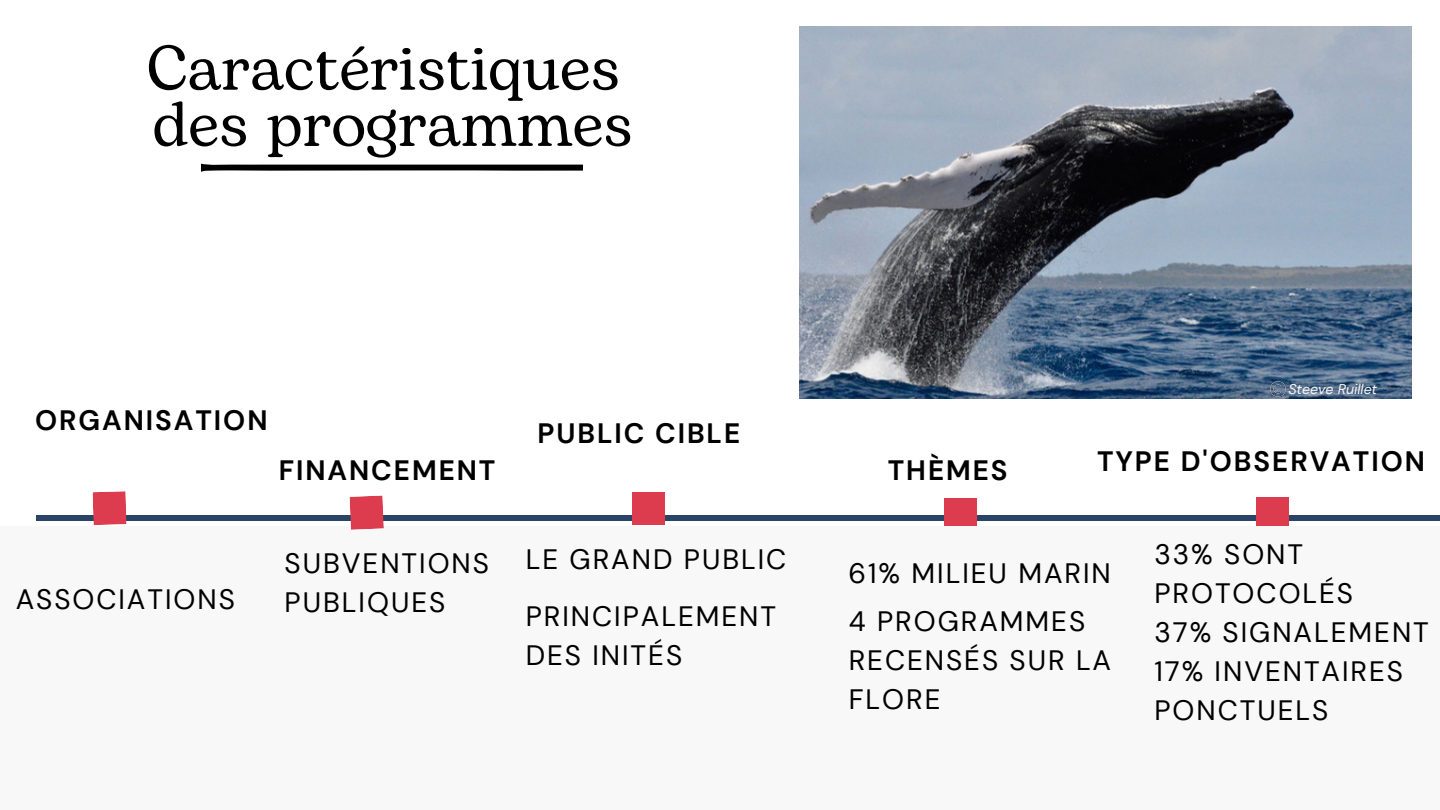
<style>
.page{position:relative;width:1440px;height:810px;background:#fff}
.page>*{position:absolute;margin:0;border:0;box-sizing:border-box;transform-origin:0 0}
.t1{font:62.9px "Bogart";color:#000}
.t2{font:700 30.5px "DM Sans";color:#000}
.t3{font:28px/39px "DM Sans";letter-spacing:.07em;color:#000}
.t4{font:700 28px "DM Sans";letter-spacing:.07em;color:#000}
.t5{font:italic 14.1px "DM Sans";color:#f8f8f8}
</style>
<div class="page">
<div style="left:36px;top:515px;width:1404px;height:5px;background:#2a4465"></div>
<div style="left:1256px;top:497px;width:33px;height:33px;background:#dc3c4d"></div>
<div style="left:632px;top:492px;width:33px;height:33px;background:#dc3c4d"></div>
<div style="left:944px;top:498px;width:33px;height:33px;background:#dc3c4d"></div>
<svg style="left:93px;top:491px;width:34px;height:34px"></svg>
<img style="left:799px;top:26px;width:612px;height:373px">
<div style="left:0;top:526px;width:1440px;height:284px;background:#f8f8f8"></div>
<svg style="left:350px;top:495px;width:34px;height:35px"></svg>
<img style="left:1270px;top:382px;width:15px;height:15px">
<svg style="left:202px;top:164px;width:381px;height:8px"></svg>
<p class="t1" style="left:147px;top:23px;width:474px">Caractéristiques</p>
<p class="t1" style="left:152px;top:79px;width:481px">des programmes</p>
<p class="t4" style="left:35px;top:402px;width:234px">ORGANISATION</p>
<p class="t4" style="left:538px;top:415px;width:204px">PUBLIC CIBLE</p>
<p class="t4" style="left:279px;top:453px;width:218px">FINANCEMENT</p>
<p class="t4" style="left:888px;top:453px;width:121px">THÈMES</p>
<p class="t5" style="left:1289px;top:380px;width:90px">Steeve Ruillet</p>
<p class="t4" style="left:1097px;top:443px;width:330px">TYPE D'OBSERVATION</p>
<p class="t3" style="left:16px;top:580px;width:221px">ASSOCIATIONS</p>
<p class="t2" style="left:24px;top:599px;width:216px">FINANCEMENT</p>
<p class="t3" style="left:285px;top:544px;width:206px">SUBVENTIONS<br>PUBLIQUES</p>
<p class="t3" style="left:526px;top:540px;width:262px">LE GRAND PUBLIC</p>
<p class="t3" style="left:526px;top:597px;width:252px">PRINCIPALEMENT<br>DES INITÉS</p>
<p class="t3" style="left:849px;top:554px;width:264px">61% MILIEU MARIN</p>
<p class="t3" style="left:849px;top:602px;width:264px">4 PROGRAMMES<br>RECENSÉS SUR LA<br>FLORE</p>
<p class="t3" style="left:1154px;top:535px;width:200px">33% SONT<br>PROTOCOLÉS</p>
<p class="t3" style="left:1154px;top:613px;width:276px">37% SIGNALEMENT</p>
<p class="t3" style="left:1154px;top:652px;width:250px">17% INVENTAIRES<br>PONCTUELS</p>
</div>
